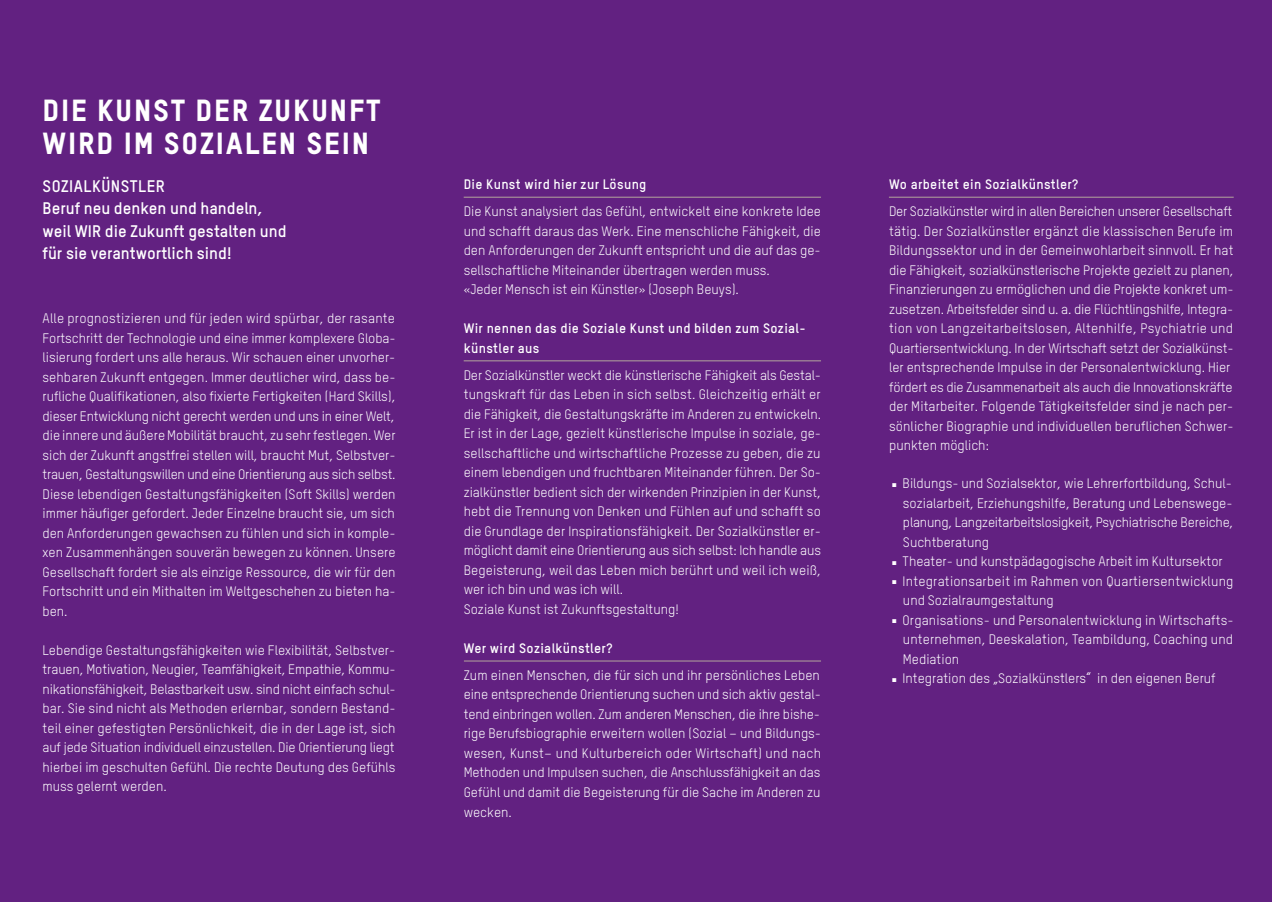
<style>
.page{position:relative;width:1272px;height:902px;background:#fff}
.page>*{position:absolute;margin:0;border:0;box-sizing:border-box;transform-origin:0 0}
.t1{font:42px "TSTARPRO";color:#fff}
.t2{font:30px/33px "TSTARPRO Headline";letter-spacing:.06em;color:#fff}
.t3{font:700 16.5px/22.5px "TSTARPRO";color:#fff}
.t4{font:13.5px/19.5px "TSTARPRO";color:#fff;text-align:justify}
.t5{font:700 13.5px/19.5px "TSTARPRO";letter-spacing:.025em;color:#fff}
</style>
<div class="page">
<div style="left:0;top:0;width:1271px;height:901px;background:#622181"></div>
<hr style="left:463px;top:197px;width:358px;height:1px;background:#b4a59d">
<hr style="left:463px;top:360px;width:358px;height:1px;background:#b4a59d">
<hr style="left:464px;top:660px;width:357px;height:1px;background:#b4a59d">
<hr style="left:888px;top:197px;width:345px;height:1px;background:#b4a59d">
<h2 class="t2" style="left:43px;top:93px;width:340px">DIE KUNST DER ZUKUNFT<br>WIRD IM SOZIALEN SEIN</h2>
<p class="t3" style="left:43px;top:174px;width:19px">Sozialk</p>
<p class="t3" style="left:43px;top:174px;width:245px;text-indent:59px">ünstler<br>Beruf neu denken und handeln, weil WIR die Zukunft gestalten und für sie verantwortlich sind!</p>
<p class="t5" style="left:889px;top:174px;width:190px">Wo arbeitet ein Sozialkünstler?</p>
<p class="t5" style="left:463px;top:174px;width:184px">Die Kunst wird hier zur Lösung</p>
<p class="t4" style="left:463px;top:201px;width:359px;text-align:left">Die Kunst analysiert das Gefühl, entwickelt eine konkrete Idee und schafft daraus das Werk. Eine menschliche Fähigkeit, die den Anforderungen der Zukunft entspricht und die auf das ge&shy;sellschaftliche Miteinander übertragen werden muss.<br>«Jeder Mensch ist ein Künstler» (Joseph Beuys).</p>
<p class="t5" style="left:463px;top:318px;width:343px">Wir nennen das die Soziale Kunst und bilden zum Sozial&shy;künstler aus</p>
<p class="t4" style="left:463px;top:365px;width:359px;text-align:left">Der Sozialkünstler weckt die künstlerische Fähigkeit als Gestal&shy;tungskraft für das Leben in sich selbst. Gleichzeitig erhält er die Fähigkeit, die Gestaltungskräfte im Anderen zu entwickeln.<br>Er ist in der Lage, gezielt künstlerische Impulse in soziale, ge&shy;sellschaftliche und wirtschaftliche Prozesse zu geben, die zu einem lebendigen und fruchtbaren Miteinander führen. Der So&shy;zialkünstler bedient sich der wirkenden Prinzipien in der Kunst, hebt die Trennung von Denken und Fühlen auf und schafft so die Grundlage der Inspirationsfähigkeit. Der Sozialkünstler er&shy;möglicht damit eine Orientierung aus sich selbst: Ich handle aus Begeisterung, weil das Leben mich berührt und weil ich weiß, wer ich bin und was ich will.<br>Soziale Kunst ist Zukunftsgestaltung!</p>
<p class="t5" style="left:463px;top:638px;width:150px">Wer wird Sozialkünstler?</p>
<p class="t4" style="left:463px;top:665px;width:359px">Zum einen Menschen, die für sich und ihr persönliches Leben eine entsprechende Orientierung suchen und sich aktiv gestal&shy;tend einbringen wollen. Zum anderen Menschen, die ihre bishe&shy;rige Berufsbiographie erweitern wollen (Sozial – und Bildungs&shy;wesen, Kunst– und Kulturbereich oder Wirtschaft) und nach Methoden und Impulsen suchen, die Anschlussfähigkeit an das Gefühl und damit die Begeisterung für die Sache im Anderen zu wecken.</p>
<p class="t4" style="left:889px;top:202px;width:346px;text-align:left">Der Sozialkünstler wird in allen Bereichen unserer Gesellschaft tätig. Der Sozialkünstler ergänzt die klassischen Berufe im Bildungssektor und in der Gemeinwohlarbeit sinnvoll. Er hat die Fähigkeit, sozialkünstlerische Projekte gezielt zu planen, Finanzierungen zu ermöglichen und die Projekte konkret um&shy;zusetzen. Arbeitsfelder sind u. a. die Flüchtlingshilfe, Integra&shy;tion von Langzeitarbeitslosen, Altenhilfe, Psychiatrie und Quartiersentwicklung. In der Wirtschaft setzt der Sozialkünst&shy;ler entsprechende Impulse in der Personalentwicklung. Hier fördert es die Zusammenarbeit als auch die Innovationskräfte der Mitarbeiter. Folgende Tätigkeitsfelder sind je nach per&shy;sönlicher Biographie und individuellen beruflichen Schwer&shy;punkten möglich:</p>
<h1 class="t1" style="left:889px;top:446px;width:12px">.</h1>
<p class="t4" style="left:902px;top:473px;width:332px">Bildungs- und Sozialsektor, wie Lehrerfortbildung, Schul&shy;sozialarbeit, Erziehungshilfe, Beratung und Lebenswege&shy;planung, Langzeitarbeitslosigkeit, Psychiatrische Bereiche, Suchtberatung</p>
<h1 class="t1" style="left:889px;top:524px;width:12px">.</h1>
<p class="t4" style="left:902px;top:551px;width:322px">Theater- und kunstpädagogische Arbeit im Kultursektor</p>
<h1 class="t1" style="left:889px;top:544px;width:12px">.</h1>
<p class="t4" style="left:902px;top:571px;width:332px">Integrationsarbeit im Rahmen von Quartiersentwicklung und Sozialraumgestaltung</p>
<h1 class="t1" style="left:889px;top:583px;width:12px">.</h1>
<p class="t4" style="left:902px;top:610px;width:332px">Organisations- und Personalentwicklung in Wirtschafts&shy;unternehmen, Deeskalation, Teambildung, Coaching und Mediation</p>
<h1 class="t1" style="left:889px;top:641px;width:12px">.</h1>
<p class="t4" style="left:902px;top:668px;width:314px">Integration des „Sozialkünstlers“ in den eigenen Beruf</p>
<p class="t4" style="left:43px;top:308px;width:354px">Alle prognostizieren und für jeden wird spürbar, der rasante Fortschritt der Technologie und eine immer komplexere Globa&shy;lisierung fordert uns alle heraus. Wir schauen einer unvorher&shy;sehbaren Zukunft entgegen. Immer deutlicher wird, dass be&shy;rufliche Qualifikationen, also fixierte Fertigkeiten (Hard Skills), dieser Entwicklung nicht gerecht werden und uns in einer Welt, die innere und äußere Mobilität braucht, zu sehr festlegen. Wer sich der Zukunft angstfrei stellen will, braucht Mut, Selbstver&shy;trauen, Gestaltungswillen und eine Orientierung aus sich selbst.<br>Diese lebendigen Gestaltungsfähigkeiten (Soft Skills) werden immer häufiger gefordert. Jeder Einzelne braucht sie, um sich den Anforderungen gewachsen zu fühlen und sich in komple&shy;xen Zusammenhängen souverän bewegen zu können. Unsere Gesellschaft fordert sie als einzige Ressource, die wir für den Fortschritt und ein Mithalten im Weltgeschehen zu bieten ha&shy;ben.</p>
<p class="t4" style="left:43px;top:640px;width:354px">Lebendige Gestaltungsfähigkeiten wie Flexibilität, Selbstver&shy;trauen, Motivation, Neugier, Teamfähigkeit, Empathie, Kommu&shy;nikationsfähigkeit, Belastbarkeit usw. sind nicht einfach schul&shy;bar. Sie sind nicht als Methoden erlernbar, sondern Bestand&shy;teil einer gefestigten Persönlichkeit, die in der Lage ist, sich auf jede Situation individuell einzustellen. Die Orientierung liegt hierbei im geschulten Gefühl. Die rechte Deutung des Gefühls muss gelernt werden.</p>
</div>
